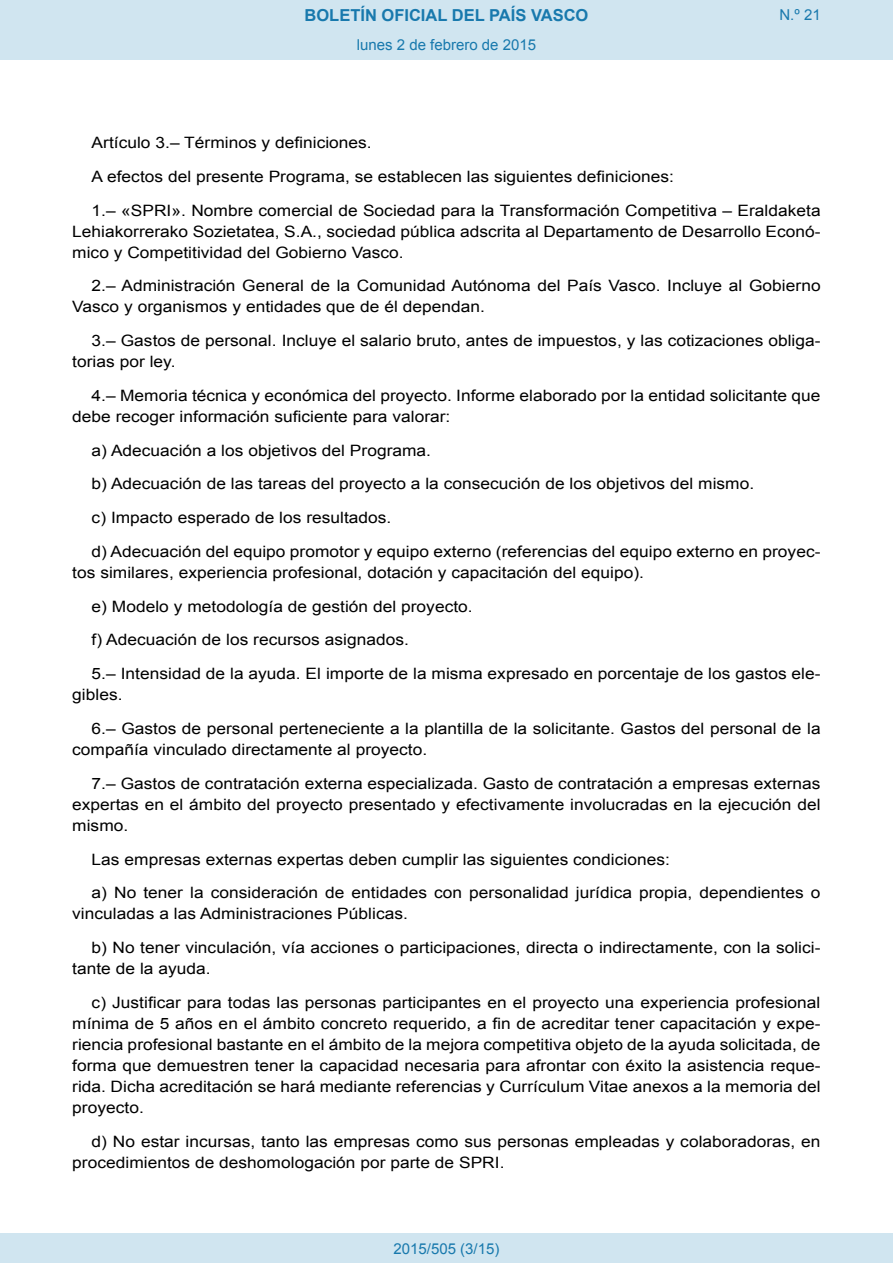
<style>
.page{position:relative;width:893px;height:1263px;background:#fff}
.page>*{position:absolute;margin:0;border:0;box-sizing:border-box;transform-origin:0 0}
.t1{font:700 16.5px "Arial";color:#1879ad}
.BOPVDetalle{font:15.6px/21px "Arial";color:#000;scale:1.11 1}
.Paginacion_Centro{font:15px "Arial";color:#1879ad}
</style>
<div class="page">
<div style="left:0;top:0;width:893px;height:60px;background:#d0e5f0"></div>
<div style="left:0;top:1233px;width:893px;height:30px;background:#d0e5f0"></div>
<p class="t1" style="left:305px;top:4px;width:285px">BOLETÍN OFICIAL DEL PAÍS VASCO</p>
<p class="Paginacion_Centro" style="left:357px;top:35px;width:181px">lunes 2 de febrero de 2015</p>
<p class="Paginacion_Centro" style="left:779px;top:5px;width:43px">N.º 21</p>
<p class="BOPVDetalle" style="left:92px;top:132px;width:254px">Artículo 3.– Términos y definiciones.</p>
<p class="BOPVDetalle" style="left:92px;top:166px;width:526px">A efectos del presente Programa, se establecen las siguientes definiciones:</p>
<p class="BOPVDetalle" style="left:72px;top:200px;width:676px;text-align:justify;text-indent:19px">1.– «SPRI». Nombre comercial de Sociedad para la Transformación Competitiva – Eraldaketa Lehiakorrerako Sozietatea, S.A., sociedad pública adscrita al Departamento de Desarrollo Econó&shy;mico y Competitividad del Gobierno Vasco.</p>
<p class="BOPVDetalle" style="left:72px;top:276px;width:676px;text-indent:19px">2.– Administración General de la Comunidad Autónoma del País Vasco. Incluye al Gobierno<br>Vasco y organismos y entidades que de él dependan.</p>
<p class="BOPVDetalle" style="left:72px;top:330px;width:676px;text-indent:19px">3.– Gastos de personal. Incluye el salario bruto, antes de impuestos, y las cotizaciones obliga&shy;torias por ley.</p>
<p class="BOPVDetalle" style="left:72px;top:385px;width:676px;text-indent:19px">4.– Memoria técnica y económica del proyecto. Informe elaborado por la entidad solicitante que debe recoger información suficiente para valorar:</p>
<p class="BOPVDetalle" style="left:92px;top:440px;width:307px">a) Adecuación a los objetivos del Programa.</p>
<p class="BOPVDetalle" style="left:92px;top:474px;width:598px">b) Adecuación de las tareas del proyecto a la consecución de los objetivos del mismo.</p>
<p class="BOPVDetalle" style="left:92px;top:507px;width:272px">c) Impacto esperado de los resultados.</p>
<p class="BOPVDetalle" style="left:72px;top:541px;width:676px;text-indent:19px">d) Adecuación del equipo promotor y equipo externo (referencias del equipo externo en proyec&shy;tos similares, experiencia profesional, dotación y capacitación del equipo).</p>
<p class="BOPVDetalle" style="left:92px;top:596px;width:345px">e) Modelo y metodología de gestión del proyecto.</p>
<p class="BOPVDetalle" style="left:92px;top:630px;width:287px">f) Adecuación de los recursos asignados.</p>
<p class="BOPVDetalle" style="left:72px;top:663px;width:676px;text-indent:19px">5.– Intensidad de la ayuda. El importe de la misma expresado en porcentaje de los gastos ele&shy;gibles.</p>
<p class="BOPVDetalle" style="left:72px;top:718px;width:676px;text-indent:19px">6.– Gastos de personal perteneciente a la plantilla de la solicitante. Gastos del personal de la compañía vinculado directamente al proyecto.</p>
<p class="BOPVDetalle" style="left:72px;top:773px;width:676px;text-align:justify;text-indent:19px">7.– Gastos de contratación externa especializada. Gasto de contratación a empresas externas expertas en el ámbito del proyecto presentado y efectivamente involucradas en la ejecución del mismo.</p>
<p class="BOPVDetalle" style="left:92px;top:849px;width:522px">Las empresas externas expertas deben cumplir las siguientes condiciones:</p>
<p class="BOPVDetalle" style="left:72px;top:882px;width:676px;text-indent:19px">a) No tener la consideración de entidades con personalidad jurídica propia, dependientes o vinculadas a las Administraciones Públicas.</p>
<p class="BOPVDetalle" style="left:72px;top:937px;width:676px;text-indent:19px">b) No tener vinculación, vía acciones o participaciones, directa o indirectamente, con la solici&shy;tante de la ayuda.</p>
<p class="BOPVDetalle" style="left:72px;top:992px;width:676px;text-align:justify;text-indent:19px">c) Justificar para todas las personas participantes en el proyecto una experiencia profesional mínima de 5 años en el ámbito concreto requerido, a fin de acreditar tener capacitación y expe&shy;riencia profesional bastante en el ámbito de la mejora competitiva objeto de la ayuda solicitada, de forma que demuestren tener la capacidad necesaria para afrontar con éxito la asistencia reque&shy;rida. Dicha acreditación se hará mediante referencias y Currículum Vitae anexos a la memoria del proyecto.</p>
<p class="BOPVDetalle" style="left:72px;top:1131px;width:676px;text-indent:19px">d) No estar incursas, tanto las empresas como sus personas empleadas y colaboradoras, en procedimientos de deshomologación por parte de SPRI.</p>
<p class="Paginacion_Centro" style="left:393px;top:1238px;width:107px">2015/505 (3/15)</p>
</div>
